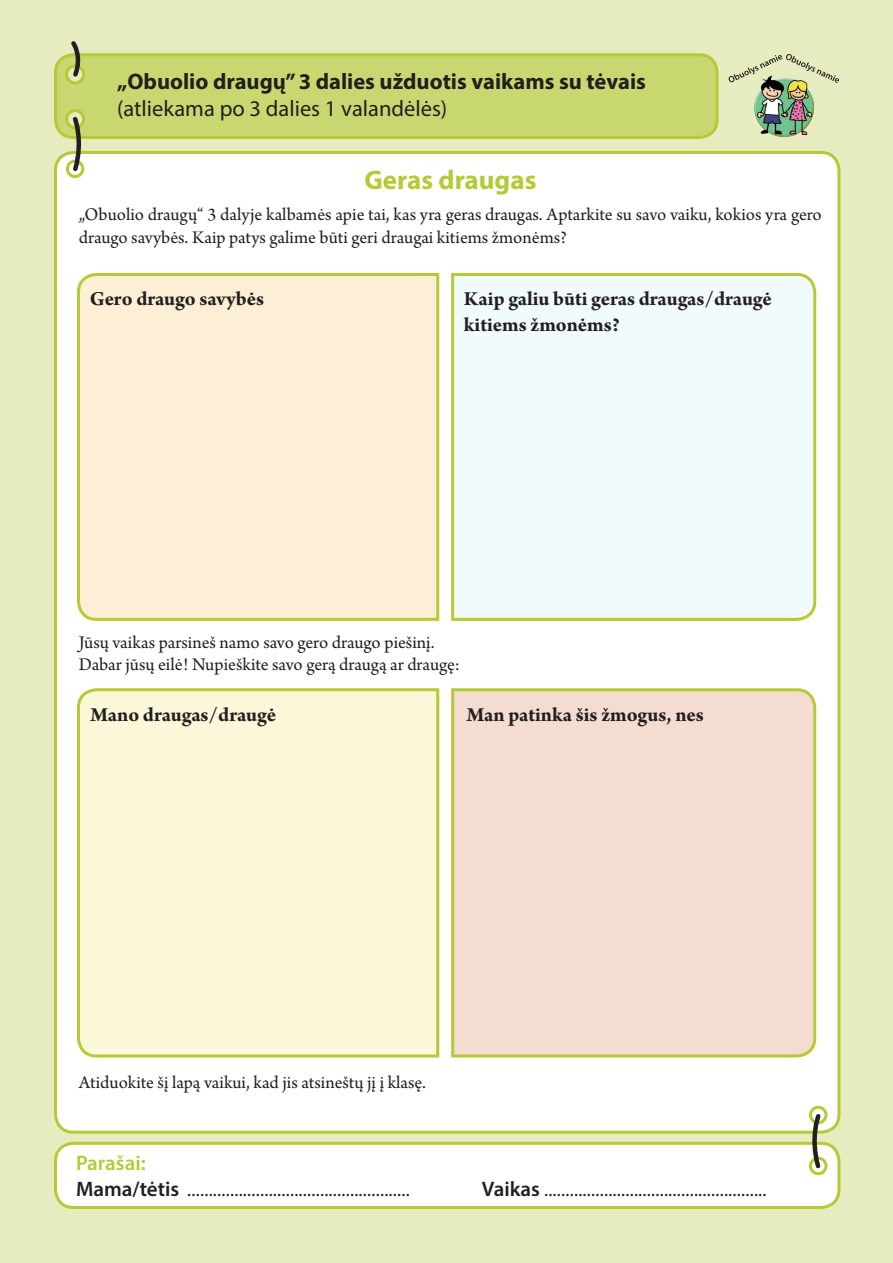
<style>
.page{position:relative;width:893px;height:1263px;background:#e6ecbf}
.page>*{position:absolute;margin:0;border:0;box-sizing:border-box;transform-origin:0 0}
.t1{font:700 27px "Myriad Pro";color:#b5ca34}
.Pa6{font:700 22.5px "Myriad Pro";color:#231f20}
.t2{font:22.5px "Myriad Pro";color:#231f20}
.t3{font:21px "Arno Pro";color:#231f20}
.t4{font:700 21px/25.2px "Arno Pro";letter-spacing:-.005em;color:#231f20}
.t5{font:600 21px "Myriad Pro";color:#b5ca34}
.Pa1{font:18.75px/22.5px "Arno Pro";color:#231f20}
.s1{font-family:"Myriad Pro";font-weight:600}
</style>
<div class="page">
<div style="left:56px;top:152px;width:783px;height:980px;background:#fff;border-radius:18px"></div>
<div style="left:56px;top:1143px;width:783px;height:64px;background:#fff;border-radius:18px"></div>
<div style="left:54px;top:1142px;width:786px;height:67px;border:3px solid #b5ca34;border-radius:18px"></div>
<svg style="left:54px;top:53px;width:665px;height:86px;background:#c7d66c"></svg>
<div style="left:66px;top:160px;width:18px;height:18px;border:3px solid #b5ca34;border-radius:50%"></div>
<img style="left:754px;top:83px;width:61px;height:54px">
<svg style="left:728px;top:54px;width:111px;height:29px"></svg>
<svg style="left:69px;top:41px;width:13px;height:39px"></svg>
<svg style="left:70px;top:115px;width:13px;height:59px"></svg>
<div style="left:809px;top:1157px;width:18px;height:18px;border:3px solid #b5ca34;border-radius:50%"></div>
<div style="left:809px;top:1106px;width:18px;height:18px;border:3px solid #b5ca34;border-radius:50%"></div>
<svg style="left:810px;top:1112px;width:14px;height:59px"></svg>
<div style="left:77px;top:273px;width:363px;height:348px;background:#fcefd6"></div>
<div style="left:451px;top:273px;width:366px;height:348px;background:#f1fafc"></div>
<svg style="left:77px;top:688px;width:363px;height:370px;background:#f3f3c8"></svg>
<div style="left:451px;top:688px;width:366px;height:370px;background:#f4dcd0"></div>
<p class="Pa6" style="left:117px;top:67px;width:530px">„Obuolio draugų” 3 dalies užduotis vaikams su tėvais</p>
<p class="t2" style="left:117px;top:95px;width:332px">(atliekama po 3 dalies 1 valandėlės)</p>
<p class="t1" style="left:364px;top:162px;width:174px">Geras draugas</p>
<p class="Pa1" style="left:79px;top:204px;width:745px">„Obuolio draugų“ 3 dalyje kalbamės apie tai, kas yra geras draugas. Aptarkite su savo vaiku, kokios yra gero draugo savybės. Kaip patys galime būti geri draugai kitiems žmonėms?</p>
<p class="t4" style="left:90px;top:287px;width:176px">Gero draugo savybės</p>
<p class="t4" style="left:464px;top:287px;width:310px">Kaip galiu būti geras draugas/draugė kitiems žmonėms?</p>
<p class="Pa1" style="left:79px;top:632px;width:357px">Jūsų vaikas parsineš namo savo gero draugo piešinį.</p>
<p class="Pa1" style="left:79px;top:655px;width:383px">Dabar jūsų eilė! Nupieškite savo gerą draugą ar draugę:</p>
<p class="t4" style="left:90px;top:703px;width:187px">Mano draugas/draugė</p>
<p class="t4" style="left:467px;top:703px;width:239px">Man patinka šis žmogus, nes</p>
<p class="Pa1" style="left:79px;top:1072px;width:349px">Atiduokite šį lapą vaikui, kad jis atsineštų jį į klasę.</p>
<p class="t5" style="left:76px;top:1150px;width:71px">Parašai:</p>
<p class="t3" style="left:76px;top:1177px;width:336px"><span class="s1">Mama/tėtis</span> ....................................................</p>
<p class="t3" style="left:482px;top:1177px;width:286px"><span class="s1">Vaikas</span> ....................................................</p>
</div>
